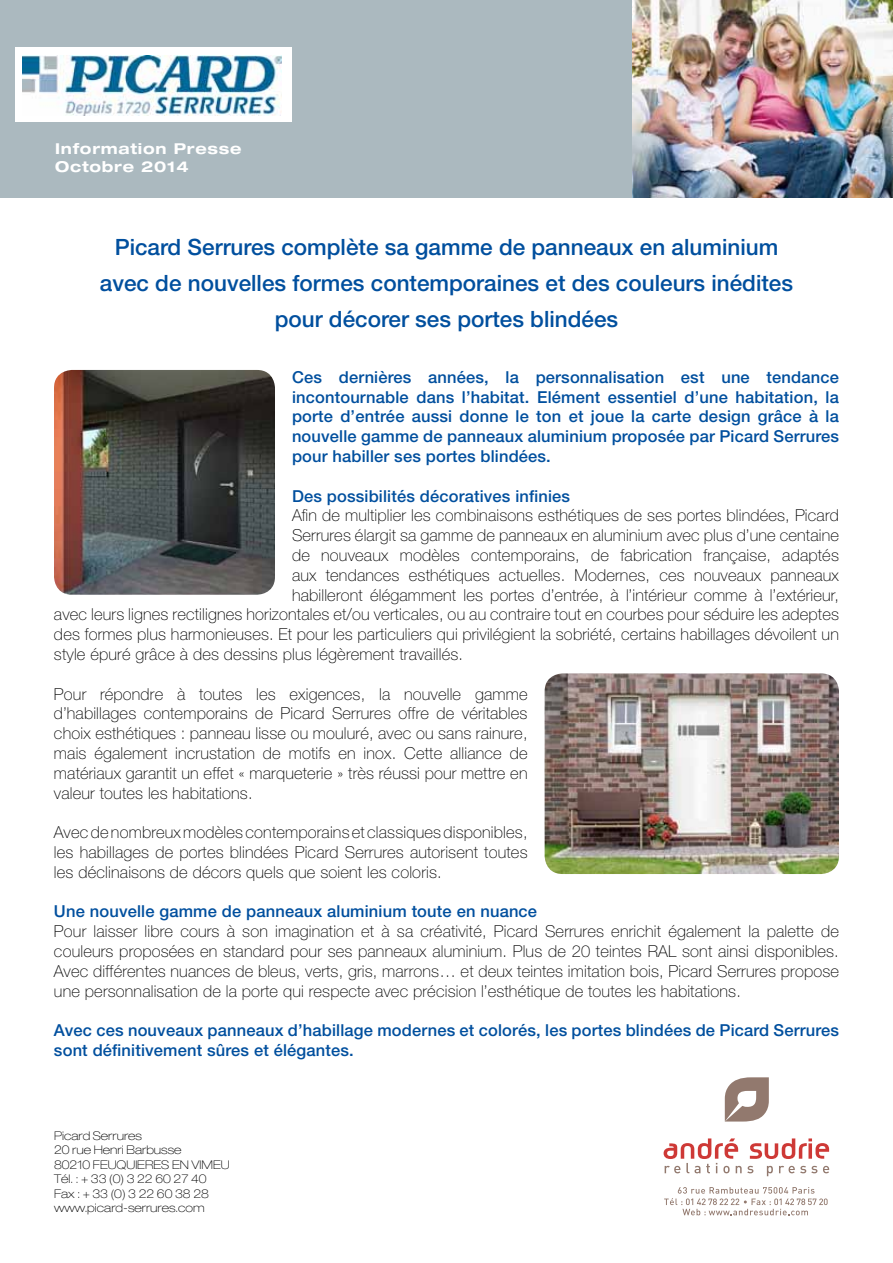
<style>
.page{position:relative;width:893px;height:1263px;background:#fff}
.page>*{position:absolute;margin:0;border:0;box-sizing:border-box;transform-origin:0 0}
.t1{font:500 22.5px/36px "Helvetica Neue";color:#004f9e;text-align:center}
.t2{font:100 16.5px/19.8px "Helvetica Neue";letter-spacing:.01em;color:#000;text-align:justify}
.t3{font:500 16.5px/19.8px "Helvetica Neue";letter-spacing:.01em;color:#004f9e;text-align:justify}
.t4{font:700 expanded 15px/18px "Helvetica Neue";letter-spacing:.05em;color:#fff}
.t5{font:100 expanded 12px/14.4px "Helvetica Neue";color:#000}
</style>
<div class="page">
<svg style="left:725px;top:1077px;width:44px;height:44px"></svg>
<svg style="left:664px;top:1138px;width:165px;height:38px"></svg>
<svg style="left:664px;top:1187px;width:164px;height:28px"></svg>
<div style="left:0;top:0;width:893px;height:198px;background:#abb9bf"></div>
<div style="left:15px;top:47px;width:277px;height:75px;background:#fff"></div>
<img style="left:23px;top:56px;width:259px;height:59px">
<img style="left:633px;top:0;width:260px;height:198px">
<img style="left:545px;top:673px;width:294px;height:201px">
<img style="left:54px;top:370px;width:221px;height:225px">
<p class="t4" style="left:55px;top:140px;width:188px">Information Presse<br>Octobre 2014</p>
<h1 class="t1" style="left:100px;top:229px;width:695px">Picard Serrures complète sa gamme de panneaux en aluminium avec de nouvelles formes contemporaines et des couleurs inédites pour décorer ses portes blindées</h1>
<p class="t3" style="left:292px;top:367px;width:548px">Ces dernières années, la personnalisation est une tendance incontournable dans l’habitat. Elément essentiel d’une habitation, la porte d’entrée aussi donne le ton et joue la carte design grâce à la nouvelle gamme de panneaux aluminium proposée par Picard Serrures pour habiller ses portes blindées.</p>
<p class="t3" style="left:292px;top:486px;width:280px">Des possibilités décoratives infinies</p>
<p class="t2" style="left:292px;top:506px;width:548px">Afin de multiplier les combinaisons esthétiques de ses portes blindées, Picard</p>
<p class="t2" style="left:292px;top:525px;width:548px">Serrures élargit sa gamme de panneaux en aluminium avec plus d’une centaine</p>
<p class="t2" style="left:292px;top:545px;width:548px">de nouveaux modèles contemporains, de fabrication française, adaptés</p>
<p class="t2" style="left:292px;top:565px;width:548px">aux tendances esthétiques actuelles. Modernes, ces nouveaux panneaux</p>
<p class="t2" style="left:292px;top:585px;width:548px">habilleront élégamment les portes d’entrée, à l’intérieur comme à l’extérieur,</p>
<p class="t2" style="left:54px;top:605px;width:786px">avec leurs lignes rectilignes horizontales et/ou verticales, ou au contraire tout en courbes pour séduire les adeptes</p>
<p class="t2" style="left:54px;top:624px;width:786px">des formes plus harmonieuses. Et pour les particuliers qui privilégient la sobriété, certains habillages dévoilent un</p>
<p class="t2" style="left:54px;top:644px;width:411px">style épuré grâce à des dessins plus légèrement travaillés.</p>
<p class="t2" style="left:54px;top:684px;width:475px">Pour répondre à toutes les exigences, la nouvelle gamme d’habillages contemporains de Picard Serrures offre de véritables choix esthétiques : panneau lisse ou mouluré, avec ou sans rainure, mais également incrustation de motifs en inox. Cette alliance de matériaux garantit un effet « marqueterie » très réussi pour mettre en valeur toutes les habitations.</p>
<p class="t2" style="left:54px;top:822px;width:475px">Avec de nombreux modèles contemporains et classiques disponibles, les habillages de portes blindées Picard Serrures autorisent toutes les déclinaisons de décors quels que soient les coloris.</p>
<p class="t3" style="left:54px;top:901px;width:485px">Une nouvelle gamme de panneaux aluminium toute en nuance</p>
<p class="t2" style="left:54px;top:921px;width:787px">Pour laisser libre cours à son imagination et à sa créativité, Picard Serrures enrichit également la palette de couleurs proposées en standard pour ses panneaux aluminium. Plus de 20 teintes RAL sont ainsi disponibles.<br>Avec différentes nuances de bleus, verts, gris, marrons… et deux teintes imitation bois, Picard Serrures propose une personnalisation de la porte qui respecte avec précision l’esthétique de toutes les habitations.</p>
<p class="t3" style="left:54px;top:1020px;width:786px">Avec ces nouveaux panneaux d’habillage modernes et colorés, les portes blindées de Picard Serrures sont définitivement sûres et élégantes.</p>
<p class="t5" style="left:54px;top:1128px;width:177px">Picard Serrures<br>20 rue Henri Barbusse<br>80210 FEUQUIERES EN VIMEU<br>Tél. : + 33 (0) 3 22 60 27 40<br>Fax : + 33 (0) 3 22 60 38 28 www.picard-serrures.com</p>
</div>
